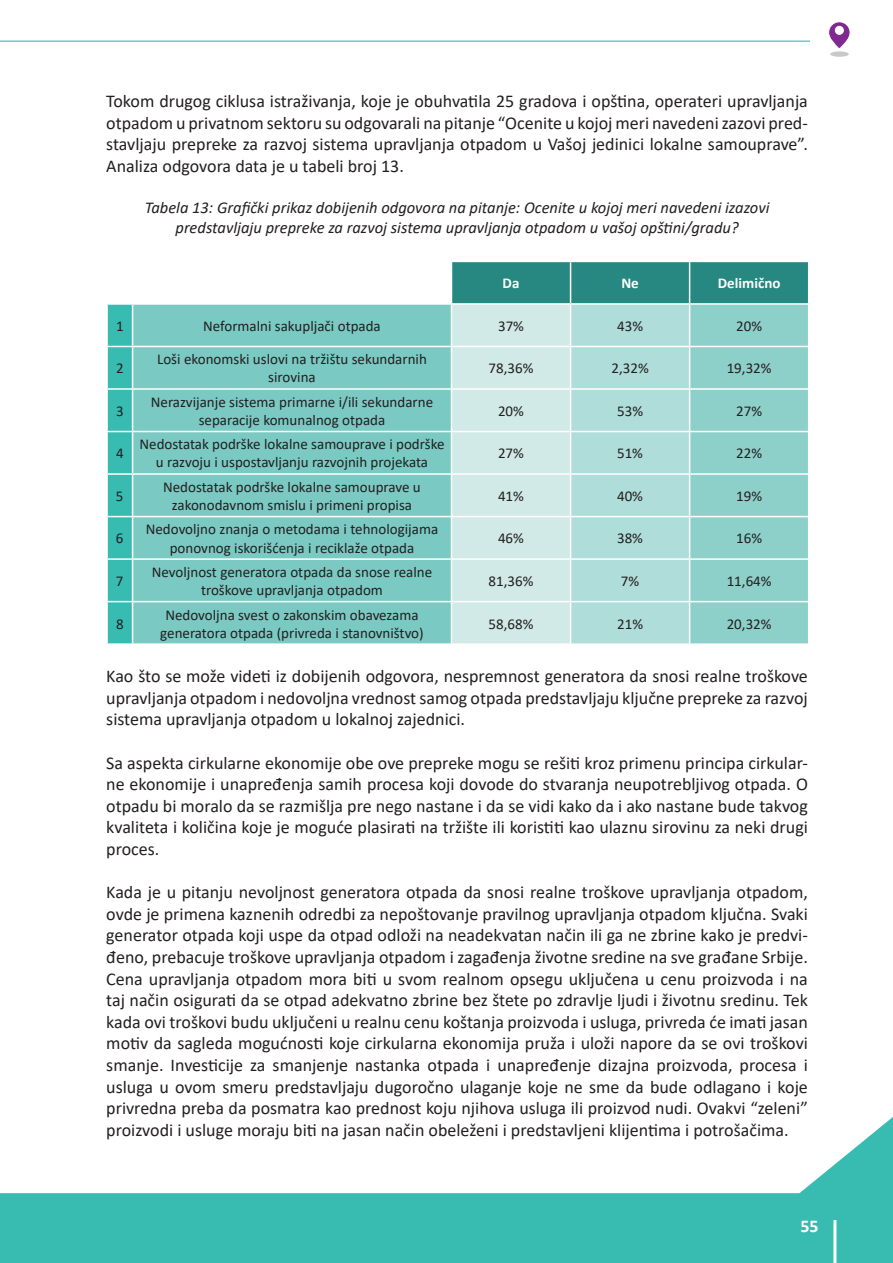
<style>
.page{position:relative;width:893px;height:1263px;background:#fff}
.page>*{position:absolute;margin:0;border:0;box-sizing:border-box;transform-origin:0 0}
.t1{font:18px/21.6px "Calibri";color:#231f20;text-align:justify}
.t2{font:700 18px "Calibri";color:#fff}
.t3{font:italic 16.5px/19.8px "Calibri";color:#231f20;text-align:center}
.t4{font:15px/18px "Calibri";color:#231f20;text-align:center}
.t5{font:700 15px "Calibri";color:#fff}
</style>
<div class="page">
<svg style="left:0;top:1117px;width:893px;height:146px"></svg>
<hr style="left:833px;top:1220px;width:3px;height:43px;background:#fff">
<div style="left:830px;top:51px;width:19px;height:6px;background:#c7c8ca;border-radius:50%"></div>
<svg style="left:828px;top:21px;width:22px;height:27px"></svg>
<hr style="left:0;top:41px;width:810px;height:1px;background:#38bcb2">
<svg style="left:107px;top:261px;width:702px;height:382px;background:#97d3ce"></svg>
<hr style="left:106px;top:602px;width:2px;height:41px;background:#fff">
<hr style="left:133px;top:601px;width:318px;height:1px;background:#fff">
<hr style="left:132px;top:602px;width:1px;height:41px;background:#fff">
<hr style="left:451px;top:601px;width:120px;height:1px;background:#fff">
<hr style="left:451px;top:602px;width:1px;height:41px;background:#fff">
<hr style="left:571px;top:601px;width:119px;height:1px;background:#fff">
<hr style="left:570px;top:602px;width:1px;height:41px;background:#fff">
<hr style="left:690px;top:601px;width:119px;height:1px;background:#fff">
<hr style="left:689px;top:602px;width:1px;height:41px;background:#fff">
<hr style="left:808px;top:602px;width:1px;height:41px;background:#fff">
<p class="t1" style="left:106px;top:90px;width:703px">Tokom drugog ciklusa istraživanja, koje je obuhvatila 25 gradova i opština, operateri upravljanja otpadom u privatnom sektoru su odgovarali na pitanje “Ocenite u kojoj meri navedeni zazovi pred&shy;stavljaju prepreke za razvoj sistema upravljanja otpadom u Vašoj jedinici lokalne samouprave”.<br>Analiza odgovora data je u tabeli broj 13.</p>
<p class="t3" style="left:145px;top:197px;width:626px">Tabela 13: Grafički prikaz dobijenih odgovora na pitanje: Ocenite u kojoj meri navedeni izazovi predstavljaju prepreke za razvoj sistema upravljanja otpadom u vašoj opštini/gradu?</p>
<p class="t5" style="left:503px;top:273px;width:18px">Da</p>
<p class="t5" style="left:621px;top:273px;width:19px">Ne</p>
<p class="t5" style="left:718px;top:273px;width:64px">Delimično</p>
<p class="t4" style="left:116px;top:316px;width:9px">1</p>
<p class="t4" style="left:203px;top:316px;width:179px">Neformalni sakupljači otpada</p>
<p class="t4" style="left:498px;top:316px;width:27px">37%</p>
<p class="t4" style="left:617px;top:316px;width:27px">43%</p>
<p class="t4" style="left:736px;top:316px;width:27px">20%</p>
<p class="t4" style="left:116px;top:359px;width:9px">2</p>
<p class="t4" style="left:157px;top:350px;width:271px">Loši ekonomski uslovi na tržištu sekundarnih sirovina</p>
<p class="t4" style="left:489px;top:359px;width:46px">78,36%</p>
<p class="t4" style="left:611px;top:359px;width:39px">2,32%</p>
<p class="t4" style="left:727px;top:359px;width:46px">19,32%</p>
<p class="t4" style="left:116px;top:401px;width:9px">3</p>
<p class="t4" style="left:151px;top:392px;width:284px">Nerazvijanje sistema primarne i/ili sekundarne separacije komunalnog otpada</p>
<p class="t4" style="left:498px;top:401px;width:27px">20%</p>
<p class="t4" style="left:617px;top:401px;width:27px">53%</p>
<p class="t4" style="left:736px;top:401px;width:27px">27%</p>
<p class="t4" style="left:116px;top:444px;width:9px">4</p>
<p class="t4" style="left:140px;top:435px;width:306px">Nedostatak podrške lokalne samouprave i podrške u razvoju i uspostavljanju razvojnih projekata</p>
<p class="t4" style="left:498px;top:444px;width:27px">27%</p>
<p class="t4" style="left:617px;top:444px;width:27px">51%</p>
<p class="t4" style="left:736px;top:444px;width:27px">22%</p>
<p class="t4" style="left:116px;top:487px;width:9px">5</p>
<p class="t4" style="left:163px;top:478px;width:259px">Nedostatak podrške lokalne samouprave u zakonodavnom smislu i primeni propisa</p>
<p class="t4" style="left:498px;top:487px;width:27px">41%</p>
<p class="t4" style="left:617px;top:487px;width:27px">40%</p>
<p class="t4" style="left:736px;top:487px;width:27px">19%</p>
<p class="t4" style="left:116px;top:529px;width:9px">6</p>
<p class="t4" style="left:146px;top:520px;width:294px">Nedovoljno znanja o metodama i tehnologijama ponovnog iskorišćenja i reciklaže otpada</p>
<p class="t4" style="left:498px;top:529px;width:27px">46%</p>
<p class="t4" style="left:617px;top:529px;width:27px">38%</p>
<p class="t4" style="left:736px;top:529px;width:27px">16%</p>
<p class="t4" style="left:116px;top:572px;width:9px">7</p>
<p class="t4" style="left:152px;top:563px;width:282px">Nevoljnost generatora otpada da snose realne troškove upravljanja otpadom</p>
<p class="t4" style="left:489px;top:572px;width:46px">81,36%</p>
<p class="t4" style="left:621px;top:572px;width:20px">7%</p>
<p class="t4" style="left:727px;top:572px;width:46px">11,64%</p>
<p class="t4" style="left:116px;top:614px;width:9px">8</p>
<p class="t4" style="left:160px;top:605px;width:265px">Nedovoljna svest o zakonskim obavezama generatora otpada (privreda i stanovništvo)</p>
<p class="t4" style="left:489px;top:614px;width:46px">58,68%</p>
<p class="t4" style="left:617px;top:614px;width:27px">21%</p>
<p class="t4" style="left:727px;top:614px;width:46px">20,32%</p>
<p class="t1" style="left:106px;top:665px;width:703px">Kao što se može videti iz dobijenih odgovora, nespremnost generatora da snosi realne troškove upravljanja otpadom i nedovoljna vrednost samog otpada predstavljaju ključne prepreke za razvoj sistema upravljanja otpadom u lokalnoj zajednici.</p>
<p class="t1" style="left:106px;top:751px;width:703px">Sa aspekta cirkularne ekonomije obe ove prepreke mogu se rešiti kroz primenu principa cirkular&shy;ne ekonomije i unapređenja samih procesa koji dovode do stvaranja neupotrebljivog otpada. O otpadu bi moralo da se razmišlja pre nego nastane i da se vidi kako da i ako nastane bude takvog kvaliteta i količina koje je moguće plasirati na tržište ili koristiti kao ulaznu sirovinu za neki drugi proces.</p>
<p class="t1" style="left:106px;top:881px;width:703px">Kada je u pitanju nevoljnost generatora otpada da snosi realne troškove upravljanja otpadom, ovde je primena kaznenih odredbi za nepoštovanje pravilnog upravljanja otpadom ključna. Svaki generator otpada koji uspe da otpad odloži na neadekvatan način ili ga ne zbrine kako je predvi&shy;đeno, prebacuje troškove upravljanja otpadom i zagađenja životne sredine na sve građane Srbije.<br>Cena upravljanja otpadom mora biti u svom realnom opsegu uključena u cenu proizvoda i na taj način osigurati da se otpad adekvatno zbrine bez štete po zdravlje ljudi i životnu sredinu. Tek kada ovi troškovi budu uključeni u realnu cenu koštanja proizvoda i usluga, privreda će imati jasan motiv da sagleda mogućnosti koje cirkularna ekonomija pruža i uloži napore da se ovi troškovi smanje. Investicije za smanjenje nastanka otpada i unapređenje dizajna proizvoda, procesa i usluga u ovom smeru predstavljaju dugoročno ulaganje koje ne sme da bude odlagano i koje privredna preba da posmatra kao prednost koju njihova usluga ili proizvod nudi. Ovakvi “zeleni” proizvodi i usluge moraju biti na jasan način obeleženi i predstavljeni klijentima i potrošačima.</p>
<p class="t2" style="left:800px;top:1213px;width:20px">55</p>
</div>
